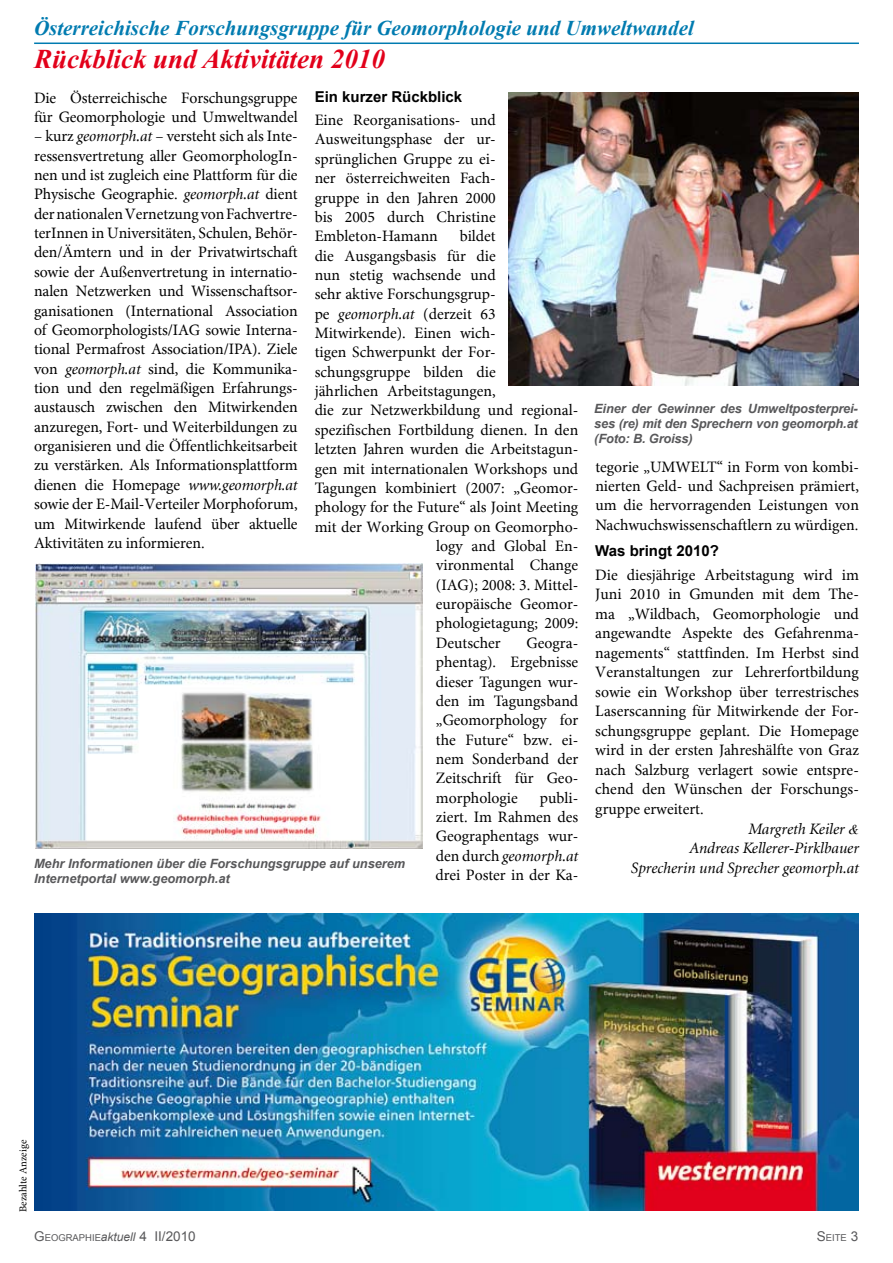
<style>
.page{position:relative;width:893px;height:1263px;background:#fff}
.page>*{position:absolute;margin:0;border:0;box-sizing:border-box;transform-origin:0 0}
.t1{font:italic 700 27px "Times New Roman";color:#e2001a}
.t2{font:italic 700 21px "Times New Roman";color:#007bb0}
.t3{font:15.75px/19.4px "Minion";color:#000;text-align:justify}
.t4{font:italic 15.75px "Minion";color:#000}
.t5{font:700 15px "Arial";color:#000}
.t6{font:italic 700 12.75px/15px "Arial";color:#58585a;text-align:justify}
.t7{font:10.5px "Minion";color:#000}
.t8{font:9.45px "Arial";color:#58585a}
.s1{font-style:italic}
.s2{font-family:"Times New Roman";font-size:13.5px}
.s3{font-size:13.5px}
.s4{font-style:italic;font-size:12px}
</style>
<div class="page">
<hr style="left:34px;top:43px;width:825px;height:1px;background:#007bb0">
<img style="left:34px;top:913px;width:825px;height:298px">
<img style="left:508px;top:93px;width:351px;height:292px">
<img style="left:35px;top:564px;width:387px;height:284px">
<h2 class="t2" style="left:34px;top:14px;width:661px">Österreichische Forschungsgruppe für Geomorphologie und Umweltwandel</h2>
<h1 class="t1" style="left:34px;top:40px;width:352px">Rückblick und Aktivitäten 2010</h1>
<p class="t3" style="left:34px;top:88px;width:265px">Die Österreichische Forschungsgruppe für Geomorphologie und Umweltwandel</p>
<p class="t3" style="left:34px;top:126px;width:265px">– kurz <span class="s1">geomorph.at</span> – versteht sich als Inte&shy;ressensvertretung aller GeomorphologIn&shy;nen und ist zugleich eine Plattform für die Physische Geographie. <span class="s1">geomorph.at</span> dient der nationalen Vernetzung von Fachvertre&shy;terInnen in Universitäten, Schulen, Behör&shy;den/Ämtern und in der Privatwirtschaft sowie der Außenvertretung in internatio&shy;nalen Netzwerken und Wissenschaftsor&shy;ganisationen (International Association of Geomorphologists/IAG sowie Interna&shy;tional Permafrost Association/IPA). Ziele von <span class="s1">geomorph.at</span> sind, die Kommunika&shy;tion und den regelmäßigen Erfahrungs&shy;austausch zwischen den Mitwirkenden anzuregen, Fort- und Weiterbildungen zu organisieren und die Öffentlichkeitsarbeit zu verstärken. Als Informationsplattform dienen die Homepage <span class="s1">www.geomorph.at </span>sowie der E-Mail-Verteiler Morphoforum, um Mitwirkende laufend über aktuelle Aktivitäten zu informieren.</p>
<p class="t5" style="left:315px;top:87px;width:149px">Ein kurzer Rückblick</p>
<p class="t3" style="left:315px;top:110px;width:183px">Eine Reorganisations- und Ausweitungsphase der ur&shy;sprünglichen Gruppe zu ei&shy;ner österreichweiten Fach&shy;gruppe in den Jahren 2000 bis 2005 durch Christine Embleton-Hamann</p>
<p class="t3" style="left:460px;top:226px;width:38px">bildet</p>
<p class="t3" style="left:315px;top:246px;width:183px">die Ausgangsbasis für die</p>
<p class="t3" style="left:315px;top:265px;width:183px">nun stetig wachsende und</p>
<p class="t3" style="left:315px;top:284px;width:183px">sehr aktive Forschungsgrup-</p>
<p class="t3" style="left:315px;top:304px;width:183px">pe <span class="s1">geomorph.at</span> (derzeit 63</p>
<p class="t3" style="left:315px;top:323px;width:183px">Mitwirkende). Einen wich-</p>
<p class="t3" style="left:315px;top:342px;width:183px">tigen Schwerpunkt der For-</p>
<p class="t3" style="left:315px;top:362px;width:183px">schungsgruppe bilden die</p>
<p class="t3" style="left:315px;top:381px;width:183px">jährlichen Arbeitstagungen,</p>
<p class="t3" style="left:315px;top:401px;width:265px">die zur Netzwerkbildung und regional-</p>
<p class="t3" style="left:315px;top:420px;width:265px">spezifischen Fortbildung dienen. In den</p>
<p class="t3" style="left:315px;top:439px;width:265px">letzten Jahren wurden die Arbeitstagun-</p>
<p class="t3" style="left:315px;top:459px;width:265px">gen mit internationalen Workshops und</p>
<p class="t3" style="left:315px;top:478px;width:265px">Tagungen kombiniert (2007: „Geomor-</p>
<p class="t3" style="left:315px;top:497px;width:265px">phology for the Future“ als Joint Meeting</p>
<p class="t3" style="left:315px;top:517px;width:265px">mit der Working Group on Geomorpho-</p>
<p class="t3" style="left:436px;top:536px;width:144px">logy and Global En-</p>
<p class="t3" style="left:436px;top:555px;width:144px">vironmental Change</p>
<p class="t3" style="left:436px;top:575px;width:144px">(IAG); 2008: 3. Mittel-</p>
<p class="t3" style="left:436px;top:594px;width:144px">europäische Geomor-</p>
<p class="t3" style="left:436px;top:613px;width:144px">phologietagung; 2009:</p>
<p class="t3" style="left:436px;top:633px;width:66px">Deutscher</p>
<p class="t6" style="left:594px;top:402px;width:265px">Einer der Gewinner des Umweltposterprei&shy;ses (re) mit den Sprechern von geomorph.at (Foto: B. Groiss)</p>
<p class="t3" style="left:595px;top:457px;width:265px">tegorie „UMWELT“ in Form von kombi&shy;nierten Geld- und Sachpreisen prämiert, um die hervorragenden Leistungen von Nachwuchswissenschaftlern zu würdigen.</p>
<p class="t5" style="left:595px;top:541px;width:125px">Was bringt 2010?</p>
<p class="t3" style="left:595px;top:565px;width:265px">Die diesjährige Arbeitstagung wird im</p>
<p class="t3" style="left:595px;top:584px;width:265px">Juni 2010 in Gmunden mit dem The-</p>
<p class="t3" style="left:595px;top:604px;width:265px">ma „Wildbach, Geomorphologie und</p>
<p class="t3" style="left:595px;top:623px;width:265px">angewandte Aspekte des Gefahrenma-</p>
<p class="t3" style="left:595px;top:643px;width:265px">nagements“ stattfinden. Im Herbst sind</p>
<p class="t3" style="left:595px;top:662px;width:265px">Veranstaltungen zur Lehrerfortbildung</p>
<p class="t3" style="left:595px;top:682px;width:265px">sowie ein Workshop über terrestrisches</p>
<p class="t3" style="left:595px;top:701px;width:265px">Laserscanning für Mitwirkende der For-</p>
<p class="t3" style="left:595px;top:721px;width:265px">schungsgruppe geplant. Die Homepage</p>
<p class="t3" style="left:595px;top:740px;width:265px">wird in der ersten Jahreshälfte von Graz</p>
<p class="t3" style="left:595px;top:760px;width:265px">nach Salzburg verlagert sowie entspre-</p>
<p class="t3" style="left:595px;top:779px;width:265px">chend den Wünschen der Forschungs-</p>
<p class="t3" style="left:595px;top:799px;width:110px">gruppe erweitert.</p>
<p class="t4" style="left:748px;top:821px;width:112px">Margreth Keiler <span class="s2">&amp;</span></p>
<p class="t4" style="left:690px;top:840px;width:171px">Andreas Kellerer-Pirklbauer</p>
<p class="t4" style="left:631px;top:860px;width:229px">Sprecherin und Sprecher geomorph.at</p>
<p class="t3" style="left:436px;top:633px;width:144px;text-indent:91px">Geogra&shy;phentag). Ergebnisse dieser Tagungen wur&shy;den im Tagungsband „Geomorphology for the Future“ bzw. ei&shy;nem Sonderband der Zeitschrift für Geo&shy;morphologie</p>
<p class="t3" style="left:435px;top:788px;width:144px;text-indent:104px">publi&shy;ziert. Im Rahmen des Geographentags wur&shy;den durch <span class="s1">geomorph.at </span>drei Poster in der Ka-</p>
<p class="t6" style="left:34px;top:857px;width:373px">Mehr Informationen über die Forschungsgruppe auf unserem<br>Internetportal www.geomorph.at</p>
<p class="t7" style="left:17px;top:1212px;width:74px;rotate:-90deg">Bezahlte Anzeige</p>
<p class="t8" style="left:34px;top:1232px;width:163px"><span class="s3">G</span>EOGRAPHIE<span class="s4">aktuell</span> <span class="s3">4 II/2010</span></p>
<p class="t8" style="left:817px;top:1232px;width:43px"><span class="s3">S</span>EITE <span class="s3">3</span></p>
</div>
